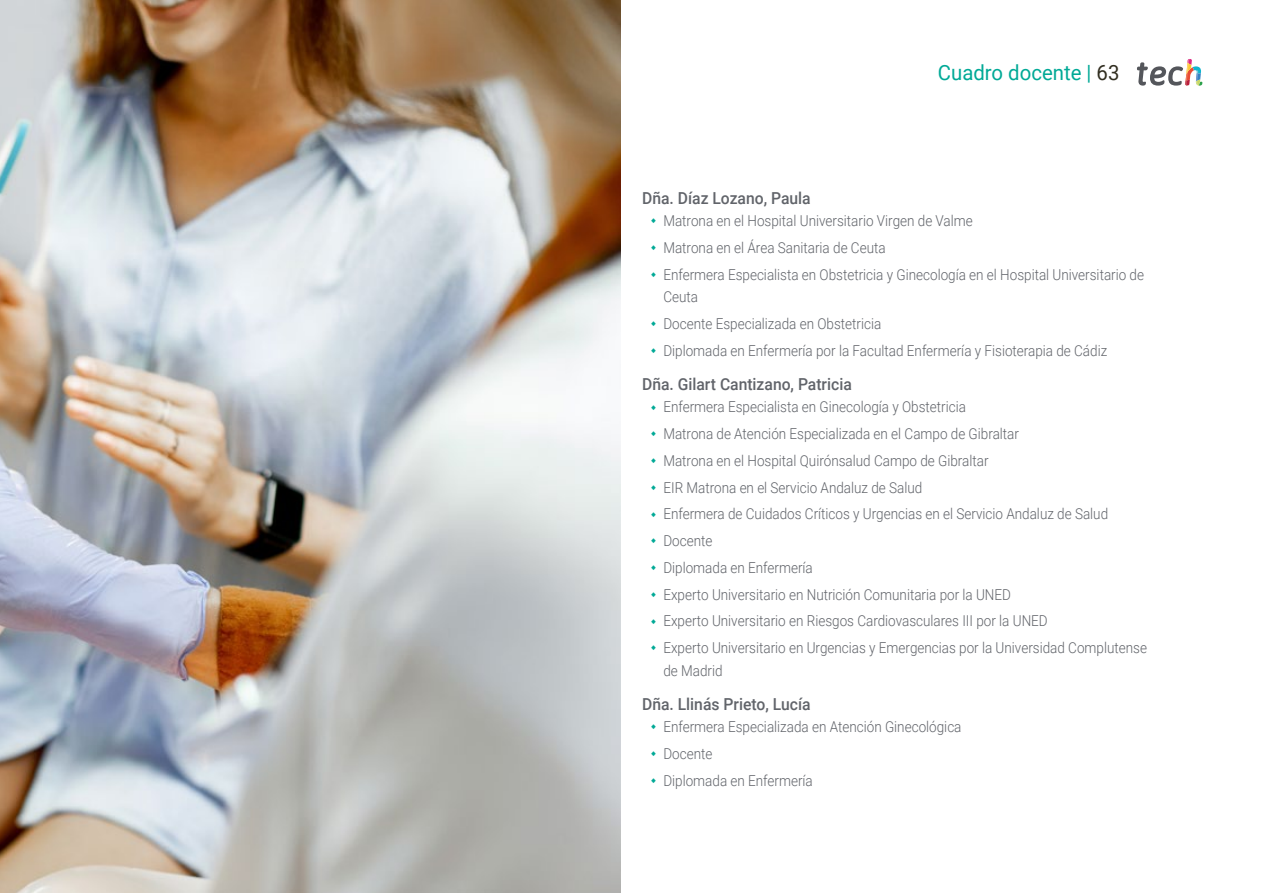
<style>
.page{position:relative;width:1263px;height:893px;background:#fff}
.page>*{position:absolute;margin:0;border:0;box-sizing:border-box;transform-origin:0 0}
.t1{font:21px "Roboto";color:#00a996}
.t2{font:500 16.5px "Roboto";color:#61646a;scale:.95 1}
.t3{font:300 15px/26.7px "Roboto";color:#61646a;scale:.9 1}
.s1{color:#312e20}
</style>
<div class="page">
<img style="left:0;top:0;width:621px;height:893px">
<svg style="left:1137px;top:59px;width:65px;height:27px"></svg>
<h1 class="t1" style="left:938px;top:57px;width:183px">Cuadro docente | <span class="s1">63</span></h1>
<p class="t2" style="left:642px;top:186px;width:179px">Dña. Díaz Lozano, Paula</p>
<p class="t3" style="left:663px;top:207px;width:536px">Matrona en el Hospital Universitario Virgen de Valme<br>Matrona en el Área Sanitaria de Ceuta<br>Enfermera Especialista en Obstetricia y Ginecología en el Hospital Universitario de</p>
<p class="t3" style="left:663px;top:283px;width:495px">Ceuta<br>Docente Especializada en Obstetricia<br>Diplomada en Enfermería por la Facultad Enfermería y Fisioterapia de Cádiz</p>
<p class="t2" style="left:642px;top:372px;width:222px">Dña. Gilart Cantizano, Patricia</p>
<p class="t3" style="left:663px;top:393px;width:539px">Enfermera Especialista en Ginecología y Obstetricia<br>Matrona de Atención Especializada en el Campo de Gibraltar<br>Matrona en el Hospital Quirónsalud Campo de Gibraltar<br>EIR Matrona en el Servicio Andaluz de Salud<br>Enfermera de Cuidados Críticos y Urgencias en el Servicio Andaluz de Salud Docente<br>Diplomada en Enfermería<br>Experto Universitario en Nutrición Comunitaria por la UNED<br>Experto Universitario en Riesgos Cardiovasculares III por la UNED<br>Experto Universitario en Urgencias y Emergencias por la Universidad Complutense</p>
<p class="t3" style="left:663px;top:656px;width:67px">de Madrid</p>
<p class="t2" style="left:642px;top:692px;width:179px">Dña. Llinás Prieto, Lucía</p>
<p class="t3" style="left:663px;top:713px;width:333px">Enfermera Especializada en Atención Ginecológica<br>Docente<br>Diplomada en Enfermería</p>
</div>
